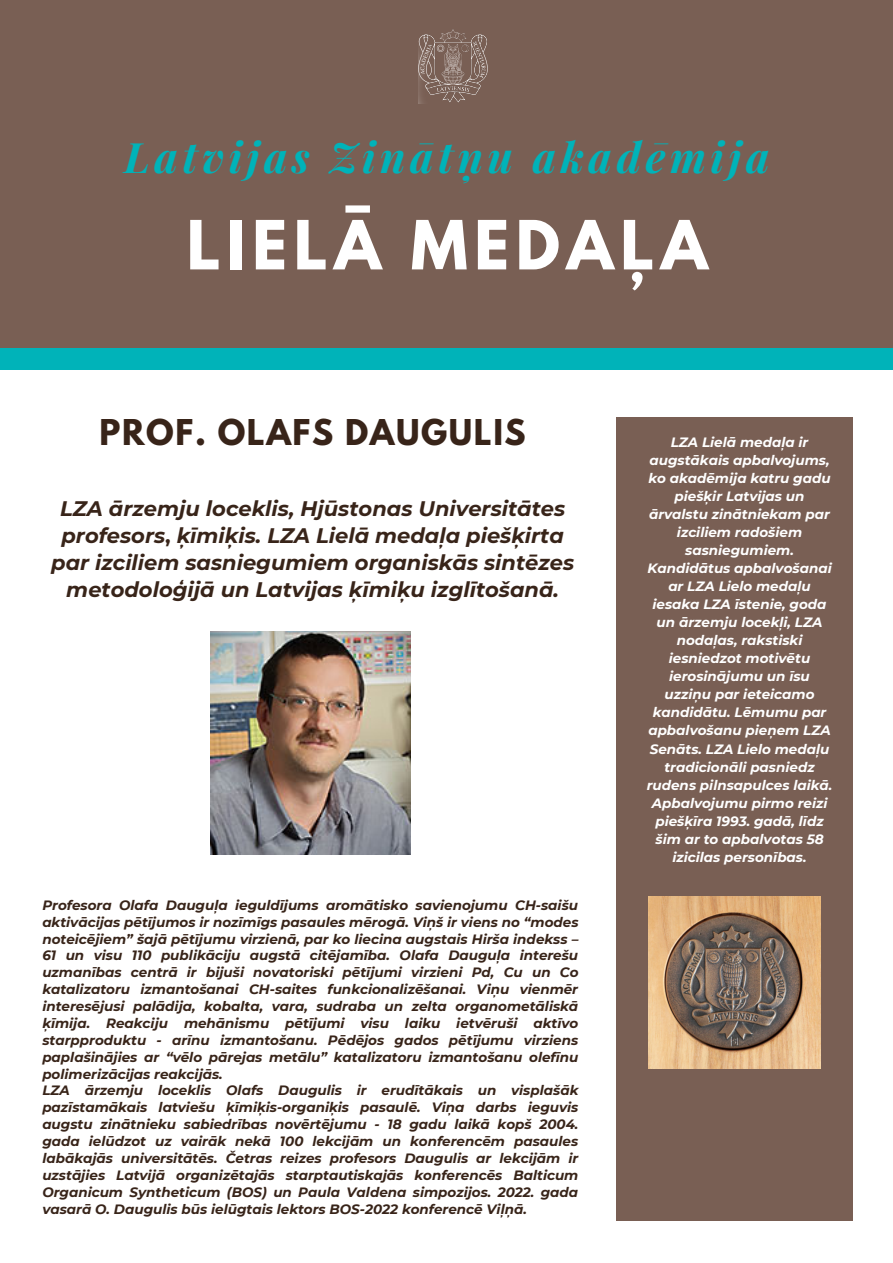
<style>
.page{position:relative;width:893px;height:1263px;background:#fff}
.page>*{position:absolute;margin:0;border:0;box-sizing:border-box;transform-origin:0 0}
.t1{font:700 60px "League Spartan";letter-spacing:.11em;color:#fff}
.t2{font:italic 700 42px "Playfair Display";letter-spacing:.11em;color:#00b3b9}
.t3{font:700 31.5px "League Spartan";letter-spacing:.05em;color:#382419}
.t4{font:italic 700 21px/27px "Montserrat";color:#382419;text-align:center}
.t5{font:italic 700 13.5px/16.9px "Montserrat";color:#382419;text-align:justify}
.t6{font:italic 700 13.5px/18px "Montserrat";color:#fff;text-align:center}
.s1{font-style:normal}
</style>
<div class="page">
<div style="left:0;top:0;width:893px;height:359px;background:#795f54"></div>
<div style="left:0;top:349px;width:893px;height:20px;background:#00b3b9"></div>
<div style="left:616px;top:418px;width:236px;height:803px;background:#795f54"></div>
<img style="left:648px;top:896px;width:172px;height:173px">
<img style="left:419px;top:29px;width:68px;height:75px">
<img style="left:210px;top:632px;width:200px;height:222px">
<p class="t2" style="left:124px;top:128px;width:646px">Latvijas Zinātņu akadēmija</p>
<p class="t1" style="left:187px;top:215px;width:523px">LIELĀ MEDAĻA</p>
<p class="t3" style="left:100px;top:416px;width:428px">PROF. OLAFS DAUGULIS</p>
<p class="t4" style="left:51px;top:495px;width:524px">LZA ārzemju loceklis, Hjūstonas Universitātes profesors<span class="s1">,</span> ķīmiķis. LZA Lielā medaļa piešķirta par izciliem sasniegumiem organiskās sintēzes metodoloģijā un Latvijas ķīmiķu izglītošanā.</p>
<p class="t5" style="left:42px;top:896px;width:538px">Profesora Olafa Dauguļa ieguldījums aromātisko savienojumu CH-saišu aktivācijas pētījumos ir nozīmīgs pasaules mērogā. Viņš ir viens no “modes noteicējiem” šajā pētījumu virzienā, par ko liecina augstais Hirša indekss – 61 un visu 110 publikāciju augstā citējamība. Olafa Dauguļa interešu uzmanības centrā ir bijuši novatoriski pētījumi virzieni Pd, Cu un Co katalizatoru izmantošanai CH-saites funkcionalizēšanai. Viņu vienmēr interesējusi palādija, kobalta, vara, sudraba un zelta organometāliskā ķīmija. Reakciju mehānismu pētījumi visu laiku ietvēruši aktīvo starpproduktu - arīnu izmantošanu. Pēdējos gados pētījumu virziens paplašinājies ar “vēlo pārejas metālu” katalizatoru izmantošanu olefīnu polimerizācijas reakcijās.</p>
<p class="t5" style="left:42px;top:1082px;width:538px">LZA ārzemju loceklis Olafs Daugulis ir erudītākais un visplašāk pazīstamākais latviešu ķīmiķis-organiķis pasaulē. Viņa darbs ieguvis augstu zinātnieku sabiedrības novērtējumu - 18 gadu laikā kopš 2004. gada ielūdzot uz vairāk nekā 100 lekcijām un konferencēm pasaules labākajās universitātēs. Četras reizes profesors Daugulis ar lekcijām ir uzstājies Latvijā organizētajās starptautiskajās konferencēs Balticum Organicum Syntheticum (BOS) un Paula Valdena simpozijos. 2022. gada vasarā O. Daugulis būs ielūgtais lektors BOS-2022 konferencē Viļņā.</p>
<p class="t6" style="left:647px;top:433px;width:187px">LZA Lielā medaļa ir augstākais apbalvojums, ko akadēmija katru gadu piešķir Latvijas un ārvalstu zinātniekam par izciliem radošiem sasniegumiem.<br>Kandidātus apbalvošanai ar LZA Lielo medaļu iesaka LZA īstenie, goda un ārzemju locekļi, LZA nodaļas, rakstiski iesniedzot motivētu ierosinājumu un īsu uzziņu par ieteicamo kandidātu. Lēmumu par apbalvošanu pieņem LZA<br>Senāts. LZA Lielo medaļu tradicionāli pasniedz rudens pilnsapulces laikā.<br>Apbalvojumu pirmo reizi piešķīra 1993. gadā, līdz šim ar to apbalvotas 58 izicilas personības.</p>
</div>
